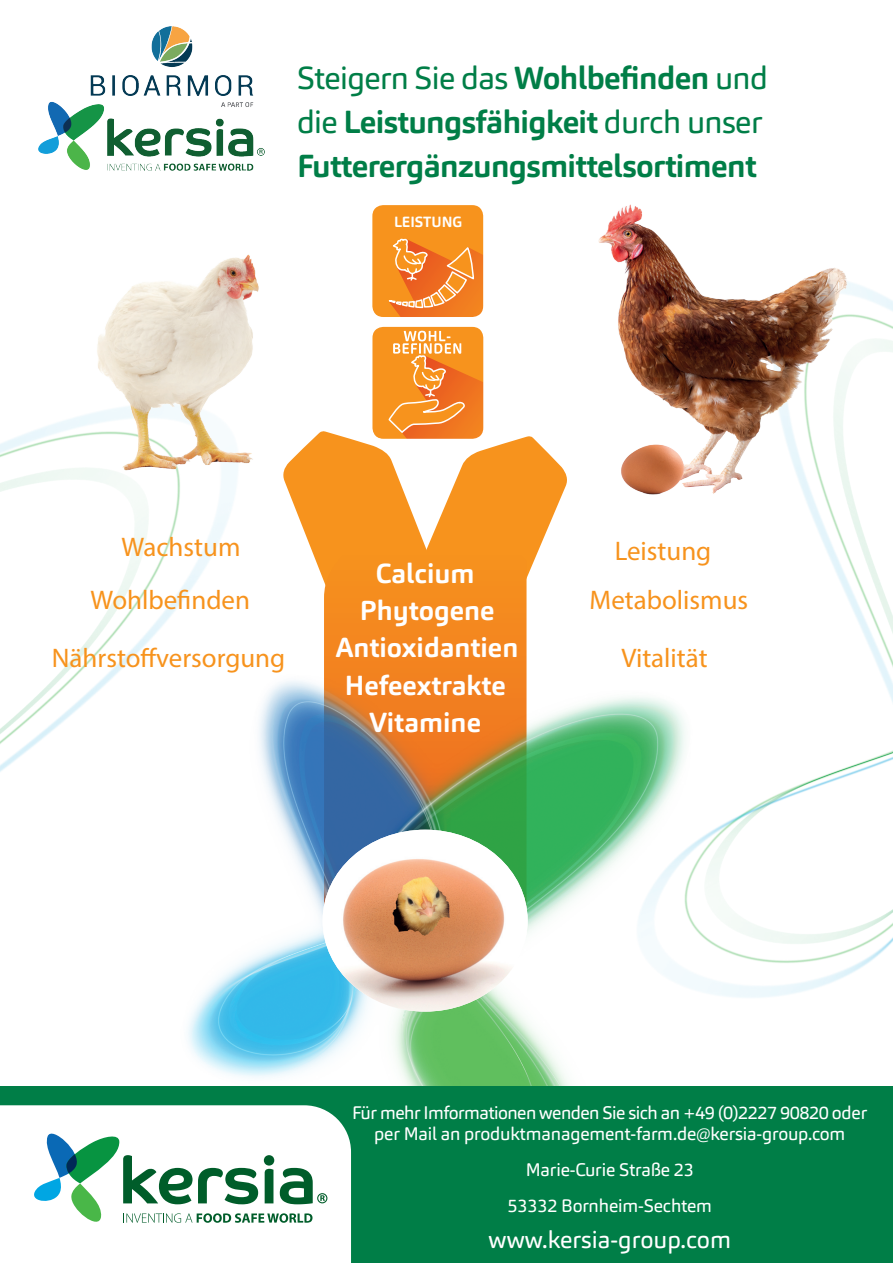
<style>
.page{position:relative;width:893px;height:1263px;background:#fff}
.page>*{position:absolute;margin:0;border:0;box-sizing:border-box;transform-origin:0 0}
.t1{font:700 31.5px/44.2px "Carnas";letter-spacing:-.02em;color:#007e47}
.t2{font:700 27.15px "Carnas";color:#fff}
.t3{font:27px "Myriad Pro";color:#f7931d}
.t4{font:24px "Carnas";color:#fff}
.t5{font:18px "Carnas";letter-spacing:-.01em;color:#fff}
.t6{font:18px "Carnas";letter-spacing:-.03em;color:#fff}
.t7{font:700 14.7px "Carnas";color:#fff}
.s1{font-weight:400}
</style>
<div class="page">
<img style="left:0;top:415px;width:236px;height:357px">
<img style="left:715px;top:292px;width:178px;height:706px">
<img style="left:161px;top:513px;width:554px;height:573px">
<div style="left:0;top:1086px;width:893px;height:177px;background:#007e47"></div>
<div style="left:0;top:1105px;width:351px;height:158px;background:#fff"></div>
<svg style="left:30px;top:1125px;width:297px;height:107px"></svg>
<img style="left:598px;top:204px;width:277px;height:307px">
<img style="left:86px;top:254px;width:173px;height:229px">
<img style="left:323px;top:830px;width:205px;height:181px">
<svg style="left:282px;top:205px;width:287px;height:403px"></svg>
<img style="left:38px;top:26px;width:227px;height:145px">
<p class="t1" style="left:297px;top:55px;width:472px"><span class="s1">Steigern Sie das</span> Wohlbefinden <span class="s1">und die</span> Leistungsfähigkeit <span class="s1">durch unser<br></span>Futterergänzungsmittelsortiment</p>
<p class="t7" style="left:394px;top:213px;width:70px">LEISTUNG</p>
<p class="t3" style="left:122px;top:530px;width:120px">Wachstum</p>
<p class="t3" style="left:615px;top:534px;width:98px">Leistung</p>
<p class="t3" style="left:589px;top:583px;width:160px">Metabolismus</p>
<p class="t2" style="left:376px;top:556px;width:100px">Calcium</p>
<p class="t2" style="left:360px;top:593px;width:136px">Phytogene</p>
<p class="t2" style="left:336px;top:630px;width:184px">Antioxidantien</p>
<p class="t3" style="left:90px;top:583px;width:161px">Wohlbefinden</p>
<p class="t3" style="left:52px;top:641px;width:235px">Nährstoffversorgung</p>
<p class="t3" style="left:621px;top:641px;width:88px">Vitalität</p>
<p class="t2" style="left:345px;top:668px;width:162px">Hefeextrakte</p>
<p class="t2" style="left:370px;top:705px;width:113px">Vitamine</p>
<p class="t6" style="left:352px;top:1101px;width:516px">Für mehr Imformationen wenden Sie sich an +49 (0)2227 90820 oder</p>
<p class="t5" style="left:374px;top:1122px;width:473px">per Mail an produktmanagement-farm.de@kersia-group.com</p>
<p class="t5" style="left:526px;top:1158px;width:170px">Marie-Curie Straße 23</p>
<p class="t5" style="left:507px;top:1194px;width:206px">53332 Bornheim-Sechtem</p>
<p class="t4" style="left:489px;top:1224px;width:244px">www.kersia-group.com</p>
</div>
